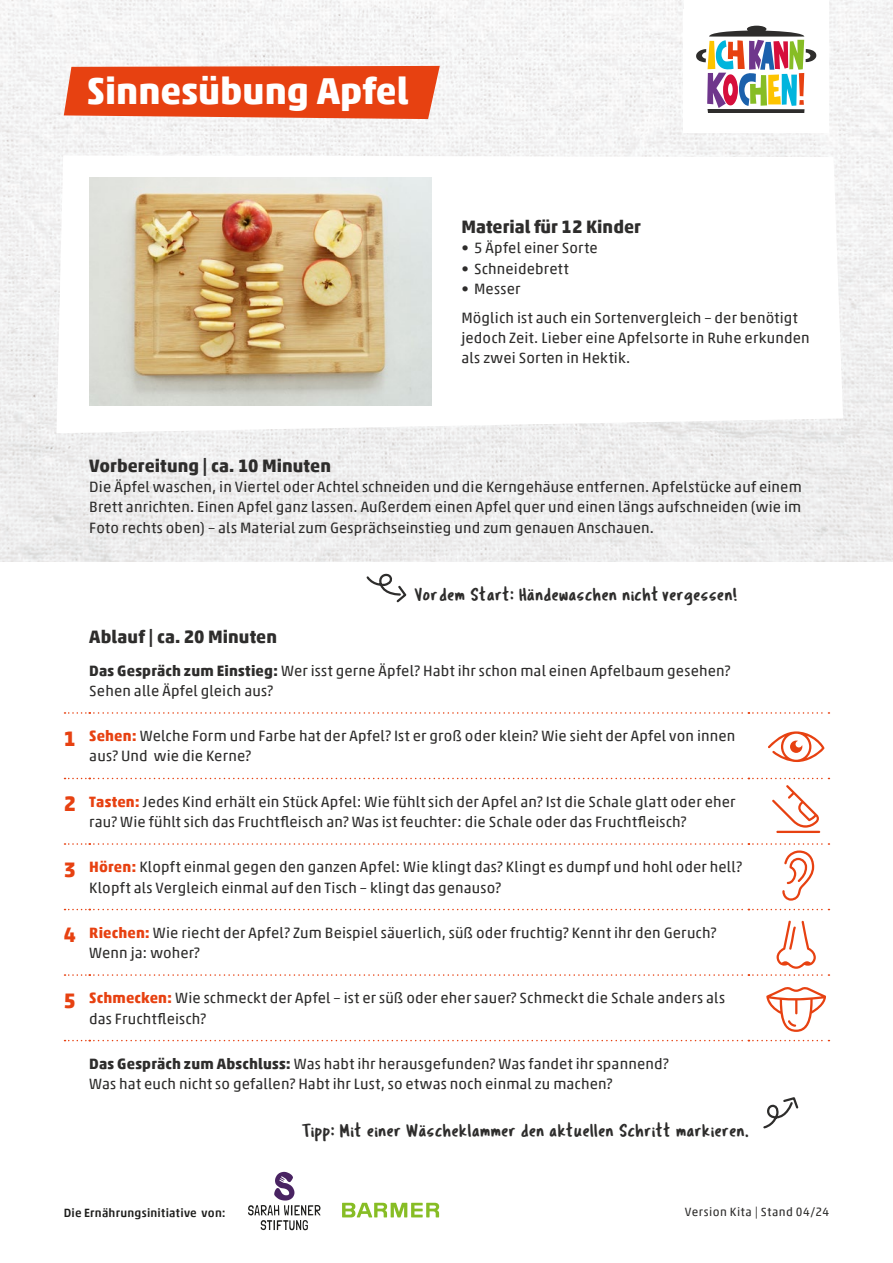
<style>
.page{position:relative;width:893px;height:1263px;background:#fff}
.page>*{position:absolute;margin:0;border:0;box-sizing:border-box;transform-origin:0 0}
.t1{font:700 37.5px "Akko Pro";color:#fff}
.t2{font:18.75px "Tragic Marker";letter-spacing:.025em;color:#2e2d2c}
.t3{font:700 18px "Akko Pro";letter-spacing:.005em;color:#2e2d2c}
.t4{font:15px/20.2px "Akko Pro";letter-spacing:.01em;color:#2e2d2c}
.t5{font:500 12px "Akko Pro";letter-spacing:.02em;color:#1d1d1b}
.t6{font:12px "Akko Pro";letter-spacing:.04em;color:#2e2d2c}
.s1{font-weight:700}
.s2{font-weight:700;font-size:21px;color:#e74111}
.s3{font-weight:700;color:#e74111}
</style>
<div class="page">
<img style="left:0;top:0;width:893px;height:561px">
<svg style="left:56px;top:155px;width:787px;height:278px"></svg>
<svg style="left:366px;top:573px;width:41px;height:30px"></svg>
<svg style="left:763px;top:1097px;width:36px;height:32px"></svg>
<svg style="left:766px;top:987px;width:60px;height:45px"></svg>
<svg style="left:768px;top:731px;width:56px;height:31px"></svg>
<hr style="left:776px;top:831px;width:44px;height:2px;background:#e74111">
<svg style="left:772px;top:785px;width:47px;height:43px"></svg>
<svg style="left:64px;top:66px;width:376px;height:53px;background:#e74c1f"></svg>
<svg style="left:65px;top:712px;width:764px;height:2px"></svg>
<svg style="left:65px;top:778px;width:764px;height:1px"></svg>
<svg style="left:65px;top:843px;width:764px;height:58px"></svg>
<svg style="left:65px;top:909px;width:764px;height:1px"></svg>
<svg style="left:65px;top:920px;width:764px;height:56px"></svg>
<svg style="left:65px;top:1040px;width:764px;height:1px"></svg>
<img style="left:89px;top:177px;width:343px;height:228px">
<div style="left:684px;top:0;width:145px;height:131px;background:#fff"></div>
<div style="left:684px;top:9px;width:145px;height:124px;background:#fff"></div>
<svg style="left:696px;top:26px;width:120px;height:87px"></svg>
<svg style="left:342px;top:1203px;width:97px;height:14px"></svg>
<svg style="left:248px;top:1172px;width:73px;height:58px"></svg>
<h1 class="t1" style="left:87px;top:68px;width:323px">Sinnesübung Apfel</h1>
<p class="t3" style="left:461px;top:216px;width:181px">Material für 12 Kinder</p>
<p class="t4" style="left:461px;top:238px;width:138px">• 5 Äpfel einer Sorte</p>
<p class="t4" style="left:461px;top:258px;width:109px">• Schneidebrett</p>
<p class="t4" style="left:461px;top:274px;width:338px;line-height:28.8px">• Messer<br>Möglich ist auch ein Sortenvergleich – der benötigt</p>
<p class="t4" style="left:461px;top:327px;width:350px">jedoch Zeit. Lieber eine Apfelsorte in Ruhe erkunden als zwei Sorten in Hektik.</p>
<p class="t3" style="left:89px;top:454px;width:243px">Vorbereitung | ca. 10 Minuten</p>
<p class="t4" style="left:89px;top:476px;width:714px;text-align:justify">Die Äpfel waschen, in Viertel oder Achtel schneiden und die Kerngehäuse entfernen. Apfelstücke auf einem Brett anrichten. Einen Apfel ganz lassen. Außerdem einen Apfel quer und einen längs aufschneiden (wie im Foto rechts oben) – als Material zum Gesprächseinstieg und zum genauen Anschauen.</p>
<p class="t3" style="left:89px;top:625px;width:189px">Ablauf | ca. 20 Minuten</p>
<p class="t2" style="left:415px;top:582px;width:324px">Vor dem Start: Händewaschen nicht vergessen!</p>
<p class="t4" style="left:89px;top:660px;width:643px"><span class="s1">Das Gespräch zum Einstieg:</span> Wer isst gerne Äpfel? Habt ihr schon mal einen Apfelbaum gesehen?<br>Sehen alle Äpfel gleich aus?</p>
<p class="t4" style="left:89px;top:726px;width:648px;text-indent:-26px"><span class="s2">1</span> <span class="s3">Sehen:</span> Welche Form und Farbe hat der Apfel? Ist er groß oder klein? Wie sieht der Apfel von innen aus? Und wie die Kerne?</p>
<p class="t4" style="left:89px;top:791px;width:648px;text-indent:-26px"><span class="s2">2</span> <span class="s3">Tasten:</span> Jedes Kind erhält ein Stück Apfel: Wie fühlt sich der Apfel an? Ist die Schale glatt oder eher rau? Wie fühlt sich das Fruchtfleisch an? Was ist feuchter: die Schale oder das Fruchtfleisch?</p>
<p class="t4" style="left:89px;top:857px;width:654px;text-indent:-26px"><span class="s2">3</span> <span class="s3">Hören:</span> Klopft einmal gegen den ganzen Apfel: Wie klingt das? Klingt es dumpf und hohl oder hell?<br>Klopft als Vergleich einmal auf den Tisch – klingt das genauso?</p>
<p class="t4" style="left:89px;top:922px;width:629px;text-indent:-26px"><span class="s2">4</span> <span class="s3">Riechen:</span> Wie riecht der Apfel? Zum Beispiel säuerlich, süß oder fruchtig? Kennt ihr den Geruch?<br>Wenn ja: woher?</p>
<p class="t4" style="left:89px;top:988px;width:637px;text-indent:-26px"><span class="s2">5</span> <span class="s3">Schmecken:</span> Wie schmeckt der Apfel – ist er süß oder eher sauer? Schmeckt die Schale anders als das Fruchtfleisch?</p>
<p class="t4" style="left:89px;top:1053px;width:581px"><span class="s1">Das Gespräch zum Abschluss:</span> Was habt ihr herausgefunden? Was fandet ihr spannend?<br>Was hat euch nicht so gefallen? Habt ihr Lust, so etwas noch einmal zu machen?</p>
<p class="t2" style="left:303px;top:1118px;width:448px">Tipp: Mit einer Wäscheklammer den aktuellen Schritt markieren.</p>
<p class="t5" style="left:64px;top:1206px;width:164px">Die Ernährungsinitiative von:</p>
<p class="t6" style="left:685px;top:1205px;width:146px">Version Kita | Stand 04/24</p>
</div>
